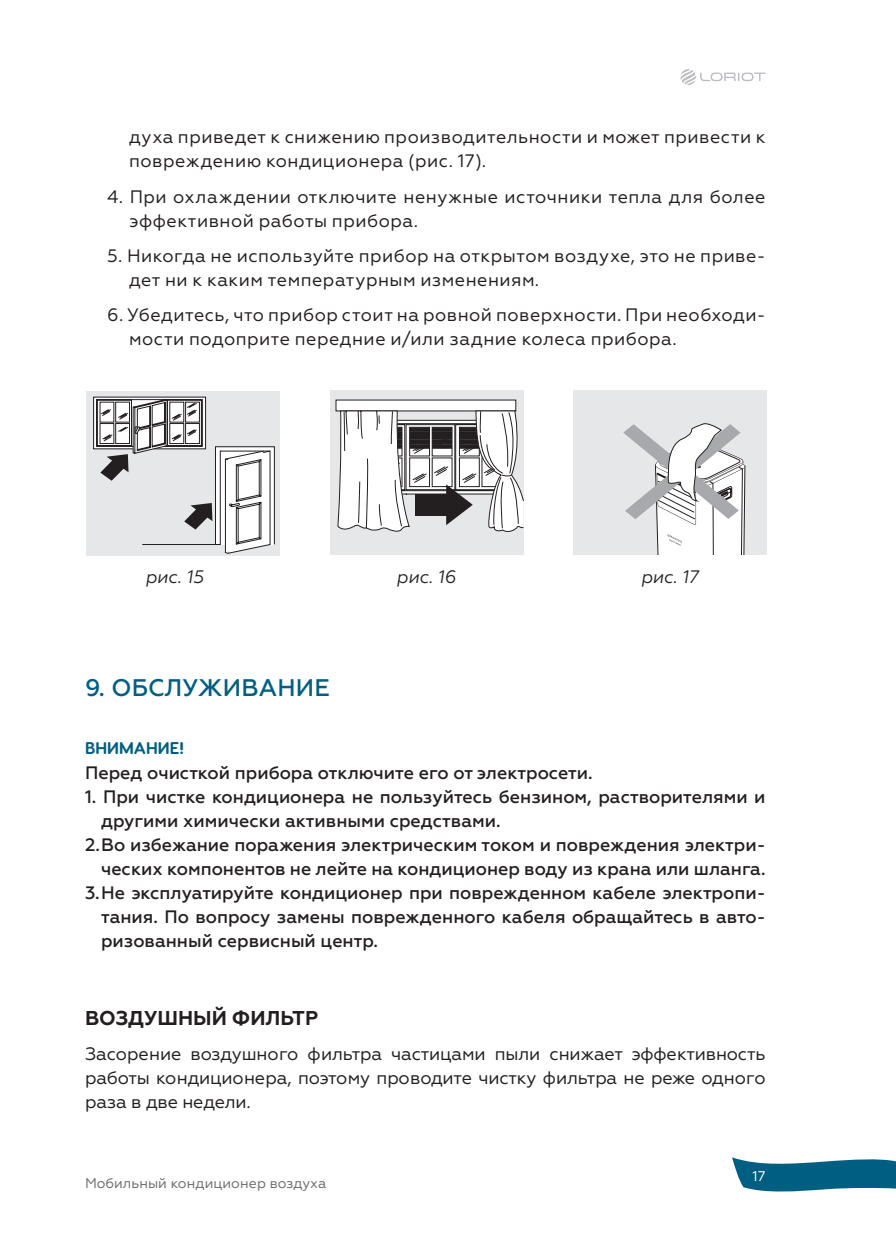
<style>
.page{position:relative;width:896px;height:1248px;background:#fff}
.page>*{position:absolute;margin:0;border:0;box-sizing:border-box;transform-origin:0 0}
.t1{font:500 24px "Geometria";letter-spacing:.01em;color:#005e83}
.t2{font:700 20px "Geometria";color:#231f20}
.t3{font:18px/24px "Geometria";letter-spacing:.025em;color:#231f20}
.t4{font:500 18px "Geometria";color:#231f20}
.t5{font:italic 18px "Geometria";color:#231f20}
.t6{font:700 17px "Visby Round CF";color:#005e83}
.t7{font:14px "Geometria";color:#6c6d70}
.t8{font:14px "Geometria";color:#fff}
</style>
<div class="page">
<svg style="left:732px;top:1157px;width:164px;height:35px"></svg>
<svg style="left:680px;top:69px;width:85px;height:16px"></svg>
<div style="left:573px;top:390px;width:194px;height:165px;background:#e6e7e9"></div>
<div style="left:330px;top:390px;width:193px;height:165px;background:#e6e7e9"></div>
<div style="left:336px;top:400px;width:180px;height:11px;background:#fff"></div>
<svg style="left:337px;top:410px;width:187px;height:123px"></svg>
<div style="left:415px;top:494px;width:40px;height:21px;background:#231f20"></div>
<div style="left:86px;top:391px;width:193px;height:164px;background:#e6e7e9"></div>
<div style="left:215px;top:446px;width:59px;height:98px;background:#fff"></div>
<div style="left:215px;top:446px;width:60px;height:98px;border:1px solid #231f20"></div>
<svg style="left:93px;top:396px;width:178px;height:158px"></svg>
<svg style="left:623px;top:423px;width:123px;height:132px"></svg>
<p class="t3" style="left:129px;top:125px;width:638px">духа приведет к снижению производительности и может привести к повреждению кондиционера (рис. 17).</p>
<p class="t3" style="left:129px;top:184px;width:638px;text-indent:-22px">4. При охлаждении отключите ненужные источники тепла для более эффективной работы прибора.</p>
<p class="t3" style="left:129px;top:244px;width:638px;text-indent:-22px">5. Никогда не используйте прибор на открытом воздухе, это не приве&shy;дет ни к каким температурным изменениям.</p>
<p class="t3" style="left:129px;top:303px;width:638px;text-indent:-22px">6. Убедитесь, что прибор стоит на ровной поверхности. При необходи&shy;мости подоприте передние и/или задние колеса прибора.</p>
<p class="t5" style="left:145px;top:566px;width:60px">рис. 15</p>
<p class="t5" style="left:396px;top:566px;width:61px">рис. 16</p>
<p class="t5" style="left:641px;top:566px;width:59px">рис. 17</p>
<h1 class="t1" style="left:85px;top:674px;width:246px">9. ОБСЛУЖИВАНИЕ</h1>
<p class="t6" style="left:85px;top:737px;width:100px">ВНИМАНИЕ!</p>
<p class="t4" style="left:85px;top:761px;width:509px">Перед очисткой прибора отключите его от электросети.</p>
<p class="t4" style="left:85px;top:785px;width:682px">1. При чистке кондиционера не пользуйтесь бензином, растворителями и</p>
<p class="t4" style="left:101px;top:809px;width:401px">другими химически активными средствами.</p>
<p class="t4" style="left:85px;top:833px;width:682px">2.Во избежание поражения электрическим током и повреждения электри-</p>
<p class="t4" style="left:101px;top:857px;width:666px">ческих компонентов не лейте на кондиционер воду из крана или шланга.</p>
<p class="t4" style="left:85px;top:881px;width:682px">3.Не эксплуатируйте кондиционер при поврежденном кабеле электропи-</p>
<p class="t4" style="left:101px;top:905px;width:666px">тания. По вопросу замены поврежденного кабеля обращайтесь в авто-</p>
<p class="t4" style="left:101px;top:929px;width:278px">ризованный сервисный центр.</p>
<p class="t2" style="left:85px;top:1005px;width:235px">ВОЗДУШНЫЙ ФИЛЬТР</p>
<p class="t3" style="left:85px;top:1041px;width:682px;text-align:justify">Засорение воздушного фильтра частицами пыли снижает эффективность работы кондиционера, поэтому проводите чистку фильтра не реже одного раза в две недели.</p>
<p class="t7" style="left:85px;top:1175px;width:243px">Мобильный кондиционер воздуха</p>
<p class="t8" style="left:752px;top:1167px;width:15px">17</p>
</div>
